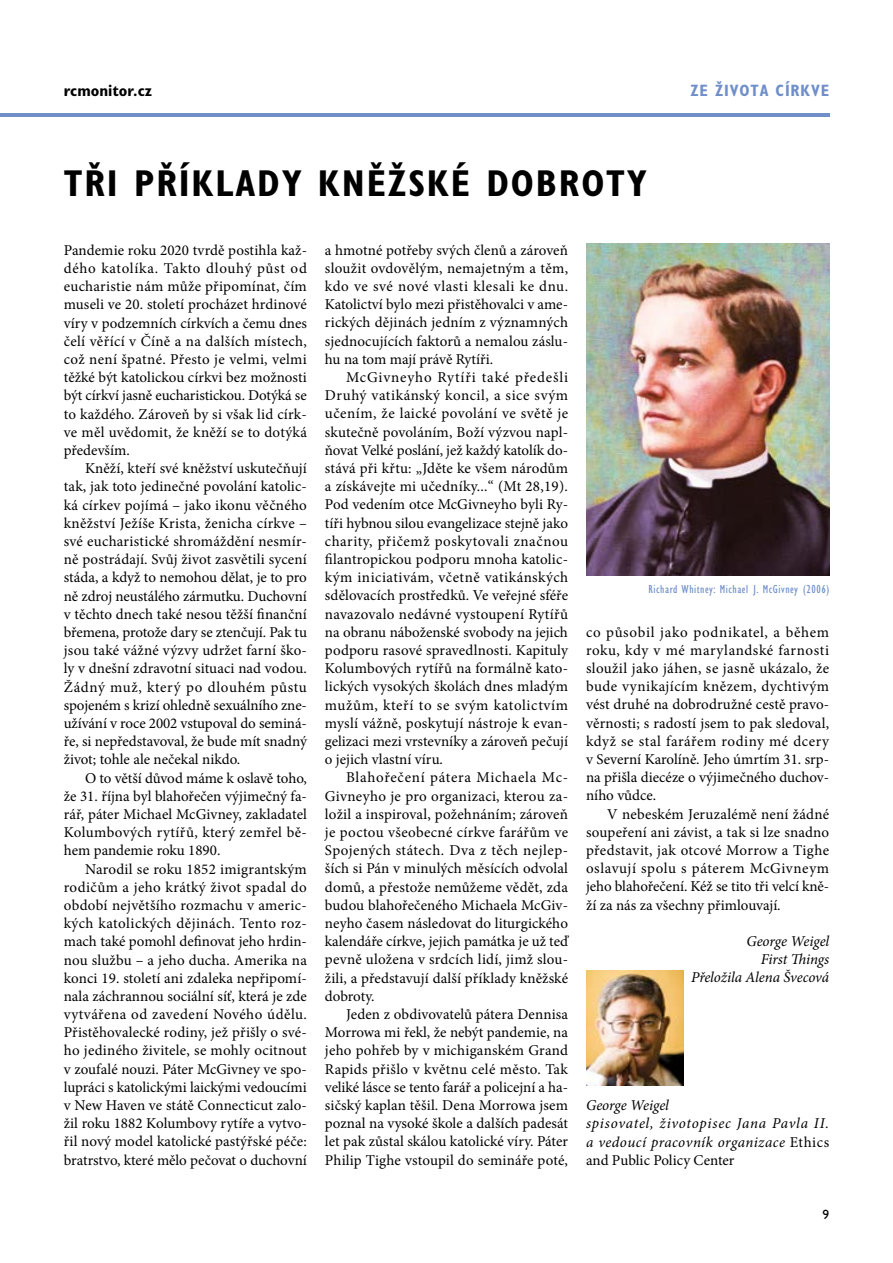
<style>
.page{position:relative;width:893px;height:1263px;background:#fff}
.page>*{position:absolute;margin:0;border:0;box-sizing:border-box;transform-origin:0 0}
.t1{font:700 condensed 37.5px "Gill Sans Std";letter-spacing:.05em;color:#000}
.t2{font:700 condensed 16.5px "Gill Sans Std";color:#708fc9}
.t3{font:700 condensed 16.5px "Gill Sans Std";color:#000}
.t4{font:15px/18.1px "Minion Pro";color:#000;text-align:justify}
.t5{font:italic 15px/18.1px "Minion Pro";letter-spacing:.015em;color:#000}
.t6{font:italic 15px/18.1px "Minion Pro";letter-spacing:-.005em;color:#000;text-align:right}
.t7{font:13.5px "Gill Sans Std";color:#000}
.t8{font:condensed 12px "Gill Sans Std";letter-spacing:.05em;color:#708fc9}
.s1{font-style:normal}
</style>
<div class="page">
<hr style="left:0;top:113px;width:829px;height:4px;background:#708fc9">
<img style="left:586px;top:971px;width:98px;height:115px">
<img style="left:586px;top:243px;width:243px;height:332px">
<p class="t3" style="left:64px;top:81px;width:90px">RCMONITOR.CZ</p>
<p class="t2" style="left:690px;top:81px;width:35px">ZE ŽIVOTA</p>
<p class="t2" style="left:776px;top:81px;width:10px">CÍRKVE</p>
<h1 class="t1" style="left:64px;top:161px;width:195px">TŘI PŘÍKLADY</h1>
<h1 class="t1" style="left:318px;top:161px;width:23px">KNĚŽSK</h1>
<h1 class="t1" style="left:451px;top:161px;width:59px">É DOBROTY</h1>
<p class="t4" style="left:64px;top:241px;width:245px">Pandemie roku 2020 tvrdě postihla kaž&shy;dého katolíka. Takto dlouhý půst od eucharistie nám může připomínat, čím museli ve 20. století procházet hrdinové víry v podzemních církvích a čemu dnes čelí věřící v Číně a na dalších místech, což není špatné. Přesto je velmi, velmi těžké být katolickou církvi bez možnosti být církví jasně eucharistickou. Dotýká se to každého. Zároveň by si však lid círk&shy;ve měl uvědomit, že kněží se to dotýká především.</p>
<p class="t4" style="left:64px;top:459px;width:245px;text-indent:21px">Kněží, kteří své kněžství uskutečňují tak, jak toto jedinečné povolání katolic&shy;ká církev pojímá – jako ikonu věčného kněžství Ježíše Krista, ženicha církve – své eucharistické shromáždění nesmír&shy;ně postrádají. Svůj život zasvětili sycení stáda, a když to nemohou dělat, je to pro ně zdroj neustálého zármutku. Duchovní v těchto dnech také nesou těžší finanční břemena, protože dary se ztenčují. Pak tu jsou také vážné výzvy udržet farní ško&shy;ly v dnešní zdravotní situaci nad vodou.<br>Žádný muž, který po dlouhém půstu spojeném s krizí ohledně sexuálního zne&shy;užívání v roce 2002 vstupoval do seminá&shy;ře, si nepředstavoval, že bude mít snadný život; tohle ale nečekal nikdo.</p>
<p class="t4" style="left:64px;top:769px;width:245px;text-indent:21px">O to větší důvod máme k oslavě toho, že 31. října byl blahořečen výjimečný fa&shy;rář, páter Michael McGivney, zakladatel Kolumbových rytířů, který zemřel bě&shy;hem pandemie roku 1890.</p>
<p class="t4" style="left:64px;top:860px;width:245px;text-indent:21px">Narodil se roku 1852 imigrantským rodičům a jeho krátký život spadal do období největšího rozmachu v americ&shy;kých katolických dějinách. Tento roz&shy;mach také pomohl definovat jeho hrdin&shy;nou službu – a jeho ducha. Amerika na konci 19. století ani zdaleka nepřipomí&shy;nala záchrannou sociální síť, která je zde vytvářena od zavedení Nového údělu.<br>Přistěhovalecké rodiny, jež přišly o své&shy;ho jediného živitele, se mohly ocitnout v zoufalé nouzi. Páter McGivney ve spo&shy;lupráci s katolickými laickými vedoucími v New Haven ve státě Connecticut zalo&shy;žil roku 1882 Kolumbovy rytíře a vytvo&shy;řil nový model katolické pastýřské péče: bratrstvo, které mělo pečovat o duchovní</p>
<p class="t4" style="left:325px;top:241px;width:245px">a hmotné potřeby svých členů a zároveň sloužit ovdovělým, nemajetným a těm, kdo ve své nové vlasti klesali ke dnu.<br>Katolictví bylo mezi přistěhovalci v ame&shy;rických dějinách jedním z významných sjednocujících faktorů a nemalou záslu&shy;hu na tom mají právě Rytíři.</p>
<p class="t4" style="left:325px;top:368px;width:245px;text-indent:21px">McGivneyho Rytíři také předešli Druhý vatikánský koncil, a sice svým učením, že laické povolání ve světě je skutečně povoláním, Boží výzvou napl&shy;ňovat Velké poslání, jež každý katolík do&shy;stává při křtu: „Jděte ke všem národům a získávejte mi učedníky...“ (Mt 28,19).<br>Pod vedením otce McGivneyho byli Ry&shy;tíři hybnou silou evangelizace stejně jako charity, přičemž poskytovali značnou filantropickou podporu mnoha katolic&shy;kým iniciativám, včetně vatikánských sdělovacích prostředků. Ve veřejné sféře navazovalo nedávné vystoupení Rytířů na obranu náboženské svobody na jejich podporu rasové spravedlnosti. Kapituly Kolumbových rytířů na formálně kato&shy;lických vysokých školách dnes mladým mužům, kteří to se svým katolictvím myslí vážně, poskytují nástroje k evan&shy;gelizaci mezi vrstevníky a zároveň pečují o jejich vlastní víru.</p>
<p class="t4" style="left:325px;top:768px;width:245px;text-indent:21px">Blahořečení pátera Michaela Mc-Givneyho je pro organizaci, kterou za&shy;ložil a inspiroval, požehnáním; zároveň je poctou všeobecné církve farářům ve Spojených státech. Dva z těch nejlep&shy;ších si Pán v minulých měsících odvolal domů, a přestože nemůžeme vědět, zda budou blahořečeného Michaela McGiv&shy;neyho časem následovat do liturgického kalendáře církve, jejich památka je už teď pevně uložena v srdcích lidí, jimž slou&shy;žili, a představují další příklady kněžské dobroty.</p>
<p class="t4" style="left:325px;top:1005px;width:245px;text-indent:21px">Jeden z obdivovatelů pátera Dennisa Morrowa mi řekl, že nebýt pandemie, na jeho pohřeb by v michiganském Grand Rapids přišlo v květnu celé město. Tak veliké lásce se tento farář a policejní a ha&shy;sičský kaplan těšil. Dena Morrowa jsem poznal na vysoké škole a dalších padesát let pak zůstal skálou katolické víry. Páter Philip Tighe vstoupil do semináře poté,</p>
<p class="t8" style="left:649px;top:582px;width:182px">Richard Whitney: Michael J. McGivney (2006)</p>
<p class="t4" style="left:586px;top:623px;width:245px">co působil jako podnikatel, a během roku, kdy v mé marylandské farnosti sloužil jako jáhen, se jasně ukázalo, že bude vynikajícím knězem, dychtivým vést druhé na dobrodružné cestě pravo&shy;věrnosti; s radostí jsem to pak sledoval, když se stal farářem rodiny mé dcery v Severní Karolíně. Jeho úmrtím 31. srp&shy;na přišla diecéze o výjimečného duchov&shy;ního vůdce.</p>
<p class="t4" style="left:586px;top:805px;width:245px;text-indent:21px">V nebeském Jeruzalémě není žádné soupeření ani závist, a tak si lze snadno představit, jak otcové Morrow a Tighe oslavují spolu s páterem McGivneym jeho blahořečení. Kéž se tito tři velcí kně&shy;ží za nás za všechny přimlouvají.</p>
<p class="t6" style="left:691px;top:932px;width:140px">George Weigel<br>First Things<br>Přeložila Alena Švecová</p>
<p class="t5" style="left:586px;top:1096px;width:245px">George Weigel<br>spisovatel, životopisec Jana Pavla II. a vedoucí pracovník organizace <span class="s1">Ethics and Public Policy Center</span></p>
<p class="t7" style="left:822px;top:1207px;width:8px">9</p>
</div>
